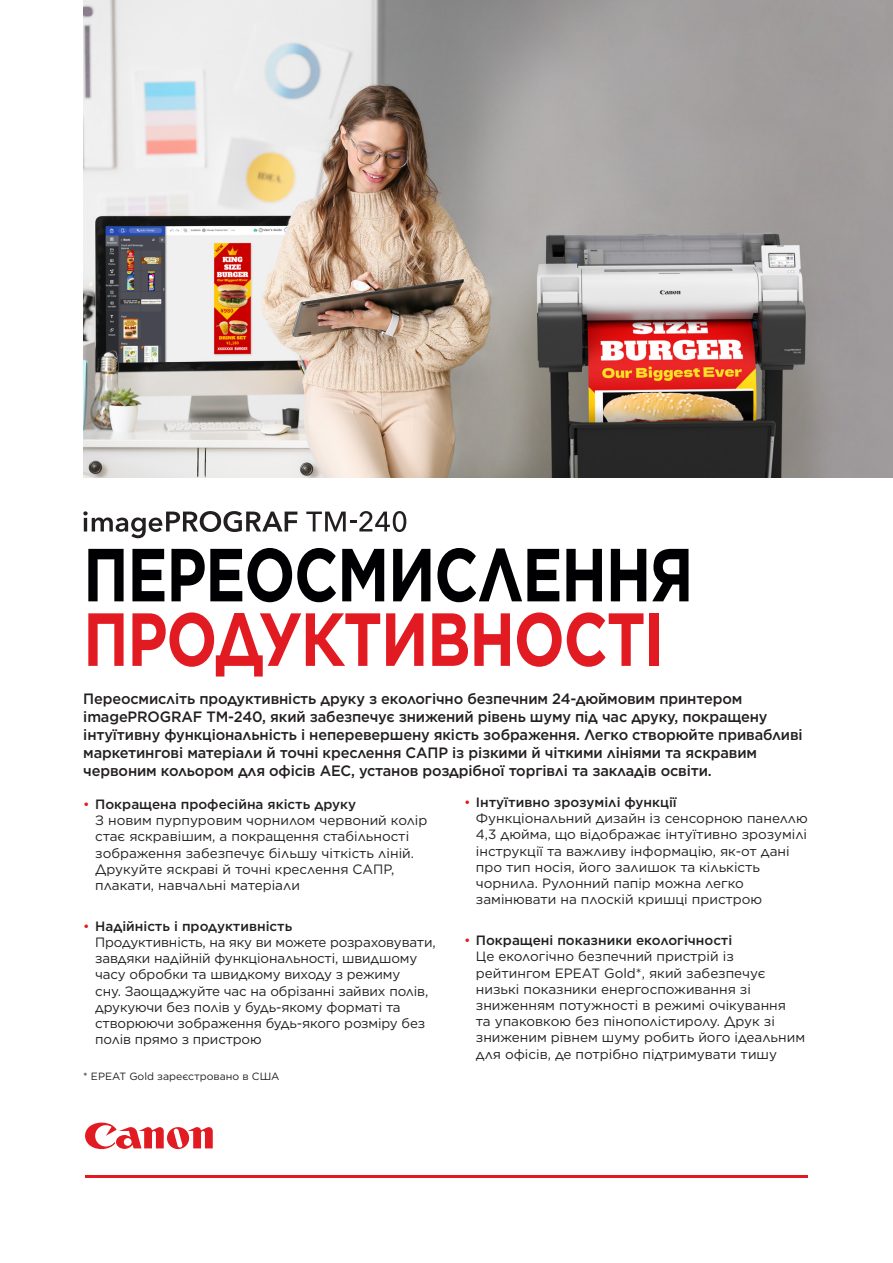
<style>
.page{position:relative;width:893px;height:1263px;background:#fff}
.page>*{position:absolute;margin:0;border:0;box-sizing:border-box;transform-origin:0 0}
.Headline{font:700 75px/64.5px "Gotham";letter-spacing:-.02em;color:#000002;scale:.8 1}
.t1{font:500 15px/18px "Gotham";letter-spacing:-.01em;color:#231f20}
.t2{font:13.5px/16.2px "Gotham";color:#231f20}
.t3{font:10.5px "Gotham";color:#231f20}
.s1{color:#e21a21}
.s2{font-weight:500}
</style>
<div class="page">
<svg style="left:85px;top:1122px;width:128px;height:28px"></svg>
<hr style="left:85px;top:1175px;width:723px;height:3px;background:#e21a21">
<img style="left:83px;top:0;width:810px;height:478px">
<svg style="left:83px;top:511px;width:214px;height:27px"></svg>
<svg style="left:306px;top:511px;width:100px;height:21px"></svg>
<p class="Headline" style="left:83px;top:542px;width:764px">ПЕРЕОСМИСЛЕННЯ<br><span class="s1">ПРОДУКТИВНОСТІ</span></p>
<p class="t1" style="left:83px;top:690px;width:721px">Переосмисліть продуктивність друку з екологічно безпечним 24-дюймовим принтером imagePROGRAF TM-240, який забезпечує знижений рівень шуму під час друку, покращену інтуїтивну функціональність і неперевершену якість зображення. Легко створюйте привабливі маркетингові матеріали й точні креслення САПР із різкими й чіткими лініями та яскравим червоним кольором для офісів AEC, установ роздрібної торгівлі та закладів освіти.</p>
<p class="t2" style="left:95px;top:796px;width:334px;text-indent:-12px"><span class="s1">•</span> <span class="s2">Покращена професійна якість друку<br></span>З новим пурпуровим чорнилом червоний колір стає яскравішим, а покращення стабільності зображення забезпечує більшу чіткість ліній.<br>Друкуйте яскраві й точні креслення САПР, плакати, навчальні матеріали</p>
<p class="t2" style="left:95px;top:918px;width:342px;text-indent:-12px"><span class="s1">•</span> <span class="s2">Надійність і продуктивність<br></span>Продуктивність, на яку ви можете розраховувати, завдяки надійній функціональності, швидшому часу обробки та швидкому виходу з режиму<br>сну. Заощаджуйте час на обрізанні зайвих полів, друкуючи без полів у будь-якому форматі та створюючи зображення будь-якого розміру без полів прямо з пристрою</p>
<p class="t2" style="left:476px;top:794px;width:333px;text-indent:-12px"><span class="s1">•</span> <span class="s2">Інтуїтивно зрозумілі функції<br></span>Функціональний дизайн із сенсорною панеллю 4,3 дюйма, що відображає інтуїтивно зрозумілі інструкції та важливу інформацію, як-от дані про тип носія, його залишок та кількість чорнила. Рулонний папір можна легко замінювати на плоскій кришці пристрою</p>
<p class="t2" style="left:476px;top:932px;width:331px;text-indent:-12px"><span class="s1">•</span> <span class="s2">Покращені показники екологічності<br></span>Це екологічно безпечний пристрій із рейтингом EPEAT Gold*, який забезпечує низькі показники енергоспоживання зі зниженням потужності в режимі очікування<br>та упаковкою без пінополістиролу. Друк зі зниженим рівнем шуму робить його ідеальним для офісів, де потрібно підтримувати тишу</p>
<p class="t3" style="left:83px;top:1070px;width:198px">* EPEAT Gold зареєстровано в США</p>
</div>
